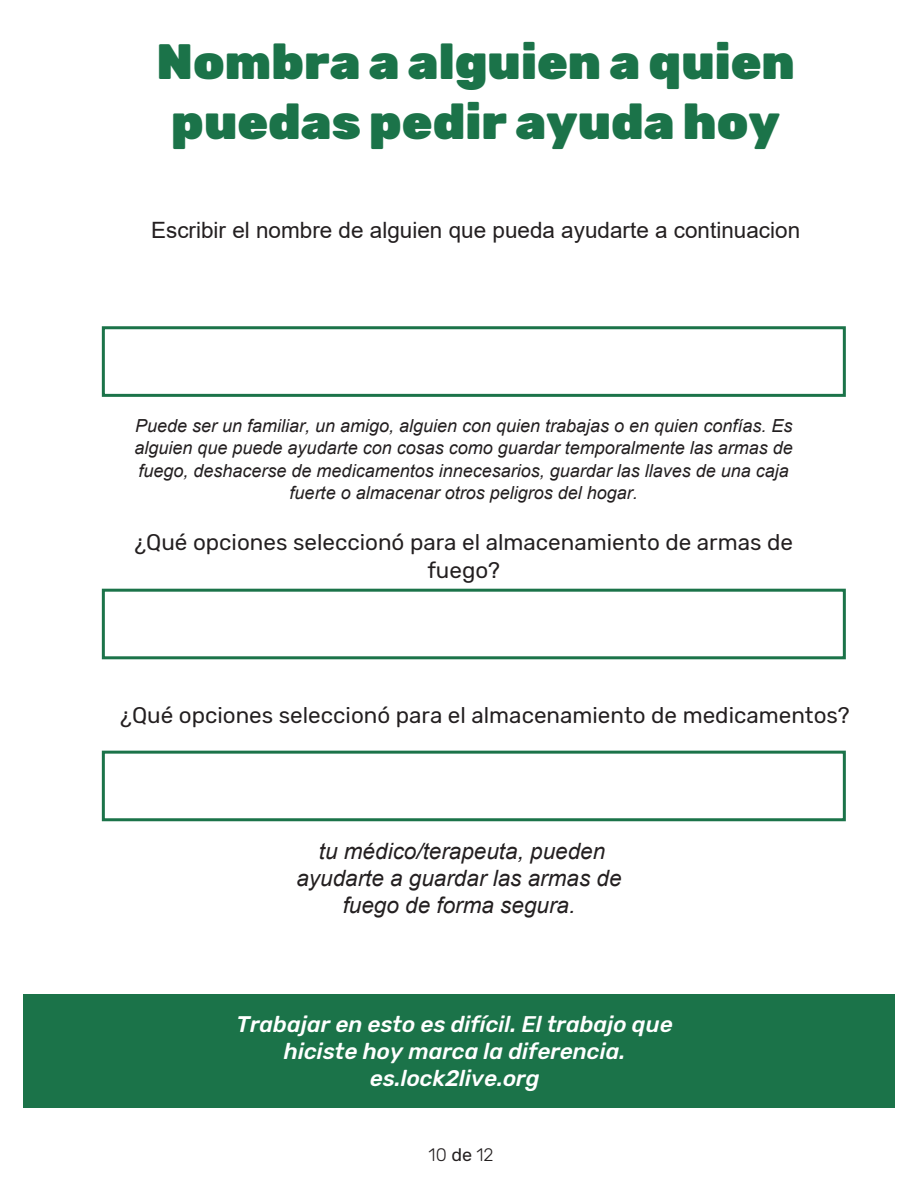
<style>
.page{position:relative;width:918px;height:1188px;background:#fff}
.page>*{position:absolute;margin:0;border:0;box-sizing:border-box;transform-origin:0 0}
.t1{font:900 49.5px/59.4px "Rubik";color:#1b7349}
.t2{font:22.5px/28px "Rubik";color:#231f20;text-align:center}
.t3{font:italic 500 22.5px/27px "Rubik";color:#fff;text-align:center}
.t4{font:italic 22.5px/27px "Arial";color:#231f20;text-align:center}
.t5{font:22.5px "Arial";color:#231f20}
.t6{font:italic 18px/22.5px "Arial";color:#231f20;text-align:center}
.t7{font:300 18px "Rubik";color:#231f20}
.s1{font-weight:400}
</style>
<div class="page">
<div style="left:23px;top:995px;width:872px;height:113px;background:#1b7349"></div>
<div style="left:102px;top:326px;width:744px;height:71px;border:3px solid #1b7349"></div>
<div style="left:102px;top:589px;width:744px;height:70px;border:3px solid #1b7349"></div>
<div style="left:102px;top:751px;width:744px;height:70px;border:3px solid #1b7349"></div>
<p class="t1" style="left:156px;top:34px;width:640px">Nombra a alguien a quien puedas pedir ayuda hoy</p>
<p class="t5" style="left:151px;top:215px;width:651px">Escribir el nombre de alguien que pueda ayudarte a continuacion</p>
<p class="t6" style="left:135px;top:414px;width:660px">Puede ser un familiar, un amigo, alguien con quien trabajas o en quien confías. Es alguien que puede ayudarte con cosas como guardar temporalmente las armas de fuego, deshacerse de medicamentos innecesarios, guardar las llaves de una caja fuerte o almacenar otros peligros del hogar.</p>
<p class="t2" style="left:134px;top:529px;width:660px">¿Qué opciones seleccionó para el almacenamiento de armas de fuego?</p>
<p class="t2" style="left:120px;top:701px;width:731px">¿Qué opciones seleccionó para el almacenamiento de medicamentos?</p>
<p class="t4" style="left:296px;top:838px;width:327px">tu médico/terapeuta, pueden ayudarte a guardar las armas de fuego de forma segura.</p>
<p class="t3" style="left:237px;top:1012px;width:438px">Trabajar en esto es difícil. El trabajo que hiciste hoy marca la diferencia. es.lock2live.org</p>
<p class="t7" style="left:429px;top:1144px;width:67px">10 <span class="s1">de</span> 12</p>
</div>
